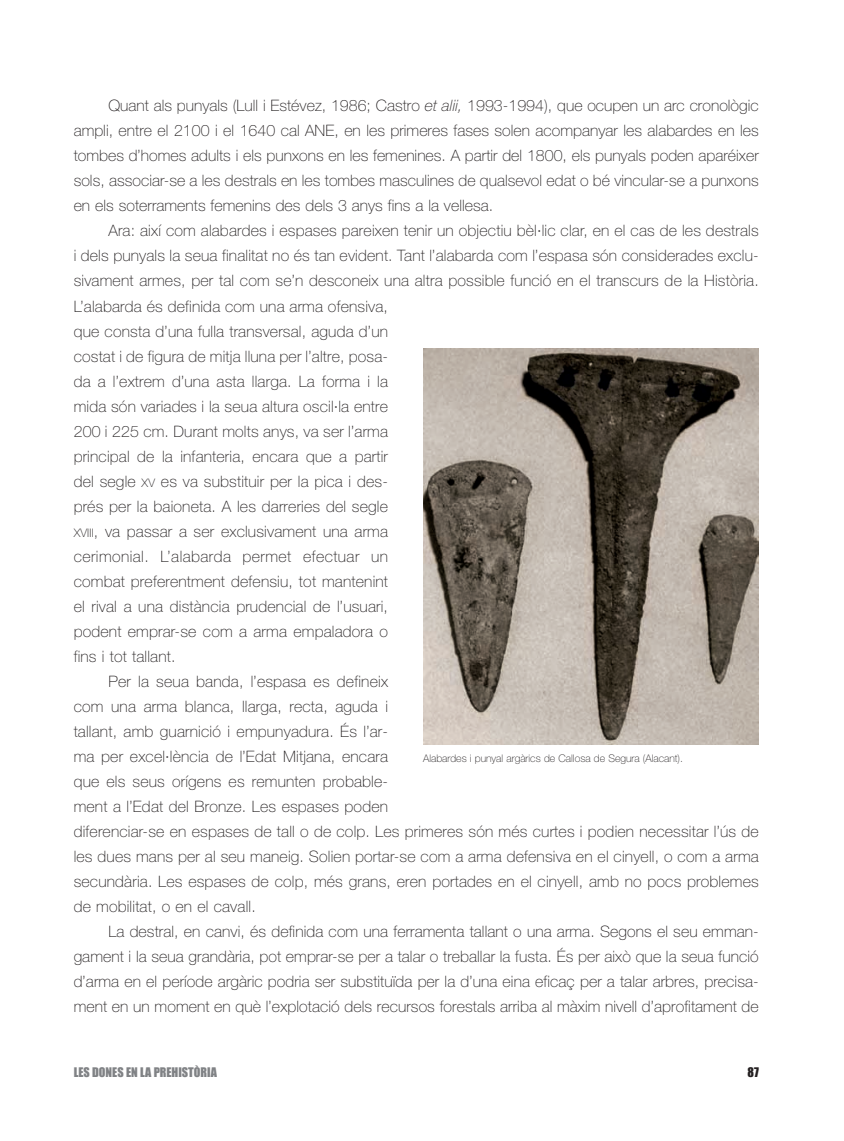
<style>
.page{position:relative;width:844px;height:1141px;background:#fff}
.page>*{position:absolute;margin:0;border:0;box-sizing:border-box;transform-origin:0 0}
.t1{font:100 15.75px/25px "Helvetica Neue";letter-spacing:.01em;color:#231f20;text-align:justify}
.t2{font:12.25px "Impact";color:#808285}
.t3{font:12.25px "Impact";color:#231f20}
.t4{font:100 10.5px "Helvetica Neue";color:#231f20}
.s1{font-style:italic}
.s2{font-size:11.9px}
</style>
<div class="page">
<img style="left:423px;top:349px;width:335px;height:395px">
<p class="t1" style="left:74px;top:95px;width:686px;text-indent:35px">Quant als punyals (Lull i Estévez, 1986; Castro <span class="s1">et alii,</span> 1993-1994), que ocupen un arc cronològic ampli, entre el 2100 i el 1640 cal ANE, en les primeres fases solen acompanyar les alabardes en les tombes d’homes adults i els punxons en les femenines. A partir del 1800, els punyals poden aparéixer sols, associar-se a les destrals en les tombes masculines de qualsevol edat o bé vincular-se a punxons en els soterraments femenins des dels 3 anys fins a la vellesa.</p>
<p class="t1" style="left:108px;top:220px;width:651px">Ara: així com alabardes i espases pareixen tenir un objectiu bèl·lic clar, en el cas de les destrals</p>
<p class="t1" style="left:74px;top:245px;width:686px">i dels punyals la seua finalitat no és tan evident. Tant l’alabarda com l’espasa són considerades exclu-</p>
<p class="t1" style="left:74px;top:270px;width:686px">sivament armes, per tal com se’n desconeix una altra possible funció en el transcurs de la Història.</p>
<p class="t1" style="left:74px;top:295px;width:316px">L’alabarda és definida com una arma ofensiva,</p>
<p class="t1" style="left:74px;top:320px;width:316px">que consta d’una fulla transversal, aguda d’un</p>
<p class="t1" style="left:74px;top:345px;width:316px">costat i de figura de mitja lluna per l’altre, posa-</p>
<p class="t1" style="left:74px;top:370px;width:316px">da a l’extrem d’una asta llarga. La forma i la</p>
<p class="t1" style="left:74px;top:395px;width:316px">mida són variades i la seua altura oscil·la entre</p>
<p class="t1" style="left:74px;top:420px;width:316px">200 i 225 cm. Durant molts anys, va ser l’arma</p>
<p class="t1" style="left:74px;top:445px;width:316px">principal de la infanteria, encara que a partir</p>
<p class="t1" style="left:74px;top:470px;width:316px">del segle <span class="s2">XV</span> es va substituir per la pica i des-</p>
<p class="t1" style="left:74px;top:495px;width:316px">prés per la baioneta. A les darreries del segle</p>
<p class="t1" style="left:74px;top:520px;width:316px"><span class="s2">XVIII</span>, va passar a ser exclusivament una arma</p>
<p class="t1" style="left:74px;top:545px;width:316px">cerimonial. L’alabarda permet efectuar un</p>
<p class="t1" style="left:74px;top:570px;width:316px">combat preferentment defensiu, tot mantenint</p>
<p class="t1" style="left:74px;top:595px;width:316px">el rival a una distància prudencial de l’usuari,</p>
<p class="t1" style="left:74px;top:620px;width:316px">podent emprar-se com a arma empaladora o</p>
<p class="t1" style="left:74px;top:645px;width:103px">fins i tot tallant.</p>
<p class="t1" style="left:108px;top:670px;width:281px">Per la seua banda, l’espasa es defineix</p>
<p class="t1" style="left:74px;top:695px;width:316px">com una arma blanca, llarga, recta, aguda i</p>
<p class="t1" style="left:74px;top:720px;width:316px">tallant, amb guarnició i empunyadura. És l’ar-</p>
<p class="t1" style="left:74px;top:745px;width:316px">ma per excel·lència de l’Edat Mitjana, encara</p>
<p class="t1" style="left:74px;top:770px;width:316px">que els seus orígens es remunten probable-</p>
<p class="t1" style="left:74px;top:795px;width:316px">ment a l’Edat del Bronze. Les espases poden</p>
<p class="t1" style="left:74px;top:820px;width:686px">diferenciar-se en espases de tall o de colp. Les primeres són més curtes i podien necessitar l’ús de</p>
<p class="t1" style="left:74px;top:845px;width:686px">les dues mans per al seu maneig. Solien portar-se com a arma defensiva en el cinyell, o com a arma</p>
<p class="t1" style="left:74px;top:870px;width:686px">secundària. Les espases de colp, més grans, eren portades en el cinyell, amb no pocs problemes</p>
<p class="t1" style="left:74px;top:895px;width:183px">de mobilitat, o en el cavall.</p>
<p class="t1" style="left:108px;top:920px;width:651px">La destral, en canvi, és definida com una ferramenta tallant o una arma. Segons el seu emman-</p>
<p class="t1" style="left:74px;top:945px;width:686px">gament i la seua grandària, pot emprar-se per a talar o treballar la fusta. És per això que la seua funció</p>
<p class="t1" style="left:74px;top:970px;width:686px">d’arma en el període argàric podria ser substituïda per la d’una eina eficaç per a talar arbres, precisa-</p>
<p class="t1" style="left:74px;top:996px;width:686px">ment en un moment en què l’explotació dels recursos forestals arriba al màxim nivell d’aprofitament de</p>
<p class="t4" style="left:423px;top:754px;width:261px">Alabardes i punyal argàrics de Callosa de Segura (Alacant).</p>
<p class="t2" style="left:74px;top:1068px;width:145px">LES DONES EN LA PREHISTÒRIA</p>
<p class="t3" style="left:747px;top:1068px;width:13px">87</p>
</div>
